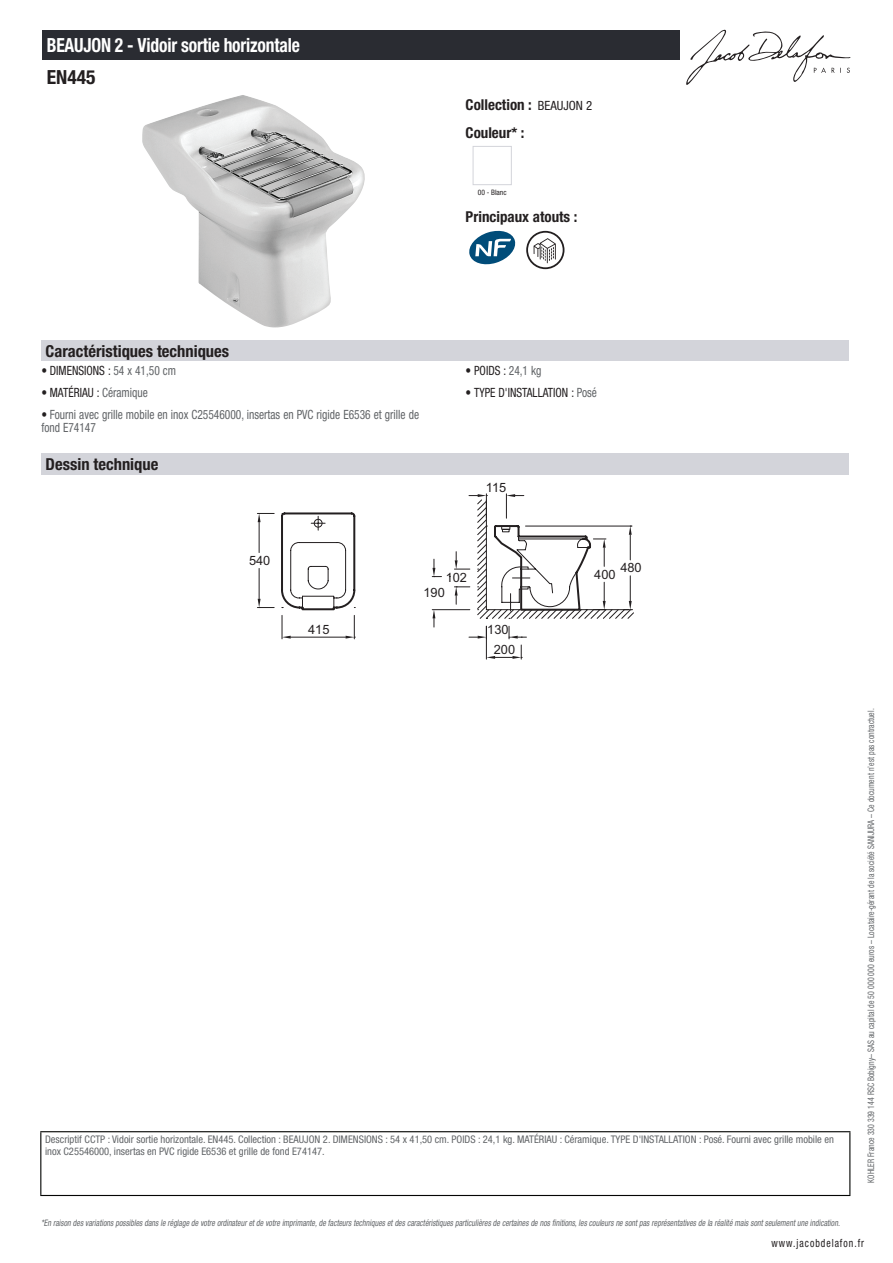
<style>
.page{position:relative;width:893px;height:1263px;background:#fff}
.page>*{position:absolute;margin:0;border:0;box-sizing:border-box;transform-origin:0 0}
.t1{font:700 condensed 19.5px "Helvetica Neue LT Std";letter-spacing:-.01em;color:#fff;scale:.9 1}
.t2{font:700 condensed 19.5px "Helvetica Neue LT Std";color:#231f20}
.t3{font:700 condensed 16.5px "Helvetica Neue LT Std";color:#231f20}
.t4{font:700 condensed 15px/27.8px "Helvetica Neue LT Std";color:#231f20}
.t5{font:condensed 12.75px/13.5px "Helvetica Neue LT Std";color:#626568;scale:.9 1}
.t6{font:condensed 12.75px "Helvetica Neue LT Std";color:#231f20;scale:.9 1}
.t7{font:12.75px/20.2px "Arial";color:#231f20;text-align:center}
.t8{font:condensed 11.25px "Helvetica Neue LT Std";letter-spacing:.1em;color:#231f20;scale:.87 1}
.t9{font:condensed 10.5px/12px "Helvetica Neue LT Std";color:#626568}
.t10{font:italic condensed 9px "Helvetica Neue LT Std";color:#626568;scale:.87 1}
.t11{font:condensed 9px "Helvetica Neue LT Std";color:#626568;scale:.87 1}
.t12{font:condensed 7.5px "Helvetica Neue LT Std";color:#231f20}
.s1{font-weight:400;font-size:12.75px}
.s2{color:#626568}
.s3{color:#231f20}
</style>
<div class="page">
<svg style="left:686px;top:30px;width:164px;height:55px"></svg>
<img style="left:142px;top:95px;width:223px;height:233px">
<div style="left:473px;top:146px;width:39px;height:39px;border:1px solid #d3d4da"></div>
<svg style="left:469px;top:231px;width:46px;height:33px"></svg>
<svg style="left:526px;top:231px;width:38px;height:38px"></svg>
<div style="left:41px;top:340px;width:808px;height:21px;background:#d3d4da"></div>
<div style="left:41px;top:453px;width:808px;height:22px;background:#d3d4da"></div>
<hr style="left:259px;top:522px;width:1px;height:31px;background:#231f20">
<hr style="left:259px;top:568px;width:1px;height:31px;background:#231f20">
<svg style="left:257px;top:513px;width:17px;height:9px"></svg>
<svg style="left:257px;top:599px;width:17px;height:9px"></svg>
<hr style="left:486px;top:626px;width:1px;height:33px;background:#231f20">
<svg style="left:486px;top:645px;width:36px;height:14px"></svg>
<svg style="left:281px;top:493px;width:353px;height:146px"></svg>
<div style="left:43px;top:30px;width:637px;height:30px;background:#2a2c32"></div>
<hr style="left:40px;top:1131px;width:810px;height:1px;background:#040503">
<hr style="left:40px;top:1132px;width:1px;height:63px;background:#040503">
<hr style="left:849px;top:1132px;width:1px;height:63px;background:#040503">
<hr style="left:40px;top:1195px;width:810px;height:1px;background:#040503">
<h1 class="t1" style="left:47px;top:33px;width:283px">BEAUJON 2 - Vidoir sortie horizontale</h1>
<h1 class="t2" style="left:47px;top:65px;width:50px">EN445</h1>
<h3 class="t4" style="left:466px;top:90px;width:128px">Collection : <span class="s1">BEAUJON 2<br></span>Couleur* :</h3>
<p class="t12" style="left:478px;top:188px;width:30px">00 - Blanc</p>
<h3 class="t4" style="left:466px;top:203px;width:113px">Principaux atouts :</h3>
<h2 class="t3" style="left:46px;top:341px;width:185px">Caractéristiques techniques</h2>
<h3 class="t6" style="left:41px;top:363px;width:151px">• DIMENSIONS : <span class="s2">54 x 41,50 cm</span></h3>
<h3 class="t6" style="left:466px;top:363px;width:86px">• POIDS : <span class="s2">24,1 kg</span></h3>
<h3 class="t6" style="left:41px;top:385px;width:120px">• MATÉRIAU : <span class="s2">Céramique</span></h3>
<h3 class="t6" style="left:466px;top:385px;width:147px">• TYPE D'INSTALLATION : <span class="s2">Posé</span></h3>
<h3 class="t5" style="left:41px;top:407px;width:421px"><span class="s3">•</span> Fourni avec grille mobile en inox C25546000, insertas en PVC rigide E6536 et grille de fond E74147</h3>
<h2 class="t3" style="left:46px;top:454px;width:114px">Dessin technique</h2>
<h3 class="t7" style="left:249px;top:550px;width:23px">540</h3>
<h3 class="t7" style="left:308px;top:619px;width:23px">415</h3>
<h3 class="t7" style="left:486px;top:477px;width:22px">115</h3>
<h3 class="t7" style="left:446px;top:568px;width:23px">102</h3>
<h3 class="t7" style="left:423px;top:583px;width:23px">190</h3>
<h3 class="t7" style="left:487px;top:619px;width:29px">130<br>200</h3>
<h3 class="t7" style="left:620px;top:558px;width:23px">480</h3>
<h3 class="t7" style="left:594px;top:564px;width:23px">400</h3>
<p class="t9" style="left:45px;top:1134px;width:790px">Descriptif CCTP : Vidoir sortie horizontale. EN445. Collection : BEAUJON 2. DIMENSIONS : 54 x 41,50 cm. POIDS : 24,1 kg. MATÉRIAU : Céramique. TYPE D'INSTALLATION : Posé. Fourni avec grille mobile en inox C25546000, insertas en PVC rigide E6536 et grille de fond E74147.</p>
<p class="t11" style="left:866px;top:1183px;width:547px;rotate:-90deg">KOHLER France 330 339 144 RSC Bobigny– SAS au capital de 50 000 000 euros – Locataire-gérant de la société SANIJURA – Ce document n’est pas contractuel.</p>
<p class="t10" style="left:41px;top:1217px;width:922px">*En raison desvariationspossiblesdansle réglage de votre ordinateuretde votre imprimante,de facteurstechniquesetdescaractéristiquesparticulièresde certainesde nosfinitions,lescouleursne sontpasreprésentativesde la réalité maissontseulementune indication.</p>
<p class="t8" style="left:772px;top:1237px;width:108px">www.jacobdelafon.fr</p>
</div>
